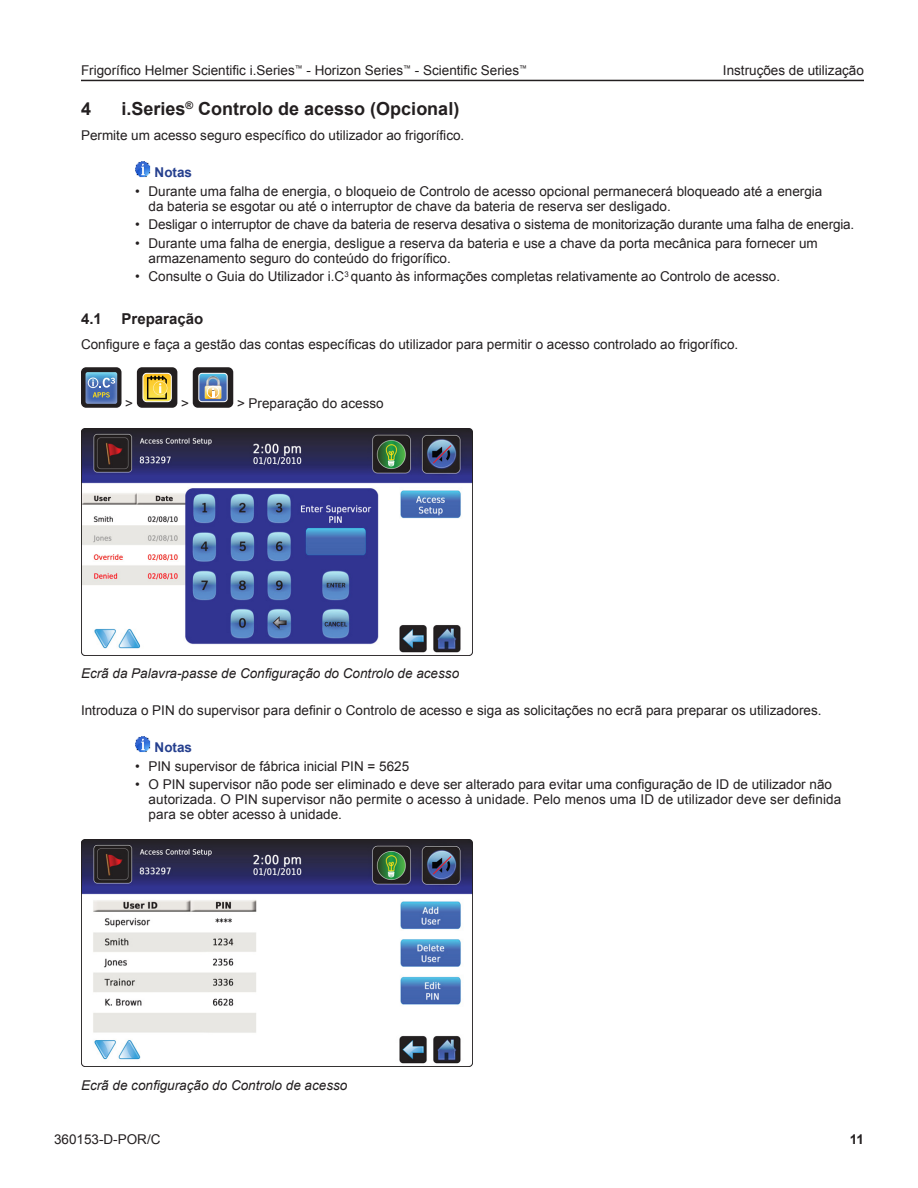
<style>
.page{position:relative;width:918px;height:1188px;background:#fff}
.page>*{position:absolute;margin:0;border:0;box-sizing:border-box;transform-origin:0 0}
.Title_1{font:700 18px "Arial";color:#231f20}
.Title_2{font:700 15px "Arial";color:#231f20}
.Body{font:13.5px/15px "Arial";color:#231f20}
.Body-2{font:italic 13.5px "Arial";color:#231f20}
.Note{font:700 13.5px "Arial";color:#253f8e}
.t1{font:700 13.5px "Arial";color:#231f20}
</style>
<div class="page">
<img style="left:135px;top:161px;width:16px;height:16px">
<div style="left:81px;top:367px;width:41px;height:41px;background:#231f20;border-radius:5px"></div>
<svg style="left:86px;top:372px;width:31px;height:32px"></svg>
<div style="left:137px;top:367px;width:40px;height:41px;background:#231f20;border-radius:5px"></div>
<svg style="left:143px;top:373px;width:28px;height:29px"></svg>
<svg style="left:193px;top:367px;width:40px;height:41px"></svg>
<svg style="left:199px;top:373px;width:28px;height:29px"></svg>
<img style="left:81px;top:428px;width:391px;height:227px">
<img style="left:135px;top:736px;width:16px;height:16px">
<img style="left:81px;top:839px;width:392px;height:228px">
<hr style="left:81px;top:80px;width:783px;height:1px;background:#231f20">
<p class="Body" style="left:81px;top:63px;width:447px">Frigorífico Helmer Scientific i.Series<sup>™</sup> - Horizon Series<sup>™</sup> - Scientific Series<sup>™</sup></p>
<p class="Body" style="left:723px;top:63px;width:143px">Instruções de utilização</p>
<p class="Title_1" style="left:81px;top:97px;width:12px">4</p>
<p class="Title_1" style="left:122px;top:97px;width:339px">i.Series<sup>®</sup> Controlo de acesso (Opcional)</p>
<p class="Body" style="left:81px;top:128px;width:385px">Permite um acesso seguro específico do utilizador ao frigorífico.</p>
<p class="Note" style="left:155px;top:163px;width:39px">Notas</p>
<p class="Body" style="left:148px;top:184px;width:675px;text-indent:-14px">• Durante uma falha de energia, o bloqueio de Controlo de acesso opcional permanecerá bloqueado até a energia da bateria se esgotar ou até o interruptor de chave da bateria de reserva ser desligado.</p>
<p class="Body" style="left:135px;top:217px;width:721px">• Desligar o interruptor de chave da bateria de reserva desativa o sistema de monitorização durante uma falha de energia.</p>
<p class="Body" style="left:148px;top:236px;width:671px;text-indent:-14px">• Durante uma falha de energia, desligue a reserva da bateria e use a chave da porta mecânica para fornecer um armazenamento seguro do conteúdo do frigorífico.</p>
<p class="Body" style="left:135px;top:269px;width:647px">• Consulte o Guia do Utilizador i.C<sup>3</sup> quanto às informações completas relativamente ao Controlo de acesso.</p>
<p class="Title_2" style="left:81px;top:309px;width:22px">4.1</p>
<p class="Title_2" style="left:122px;top:309px;width:83px">Preparação</p>
<p class="Body" style="left:81px;top:337px;width:659px">Configure e faça a gestão das contas específicas do utilizador para permitir o acesso controlado ao frigorífico.</p>
<p class="Body" style="left:125px;top:396px;width:9px">&gt;</p>
<p class="Body" style="left:181px;top:396px;width:9px">&gt;</p>
<p class="Body" style="left:237px;top:396px;width:148px">&gt; Preparação do acesso</p>
<p class="Body-2" style="left:81px;top:665px;width:380px">Ecrã da Palavra-passe de Configuração do Controlo de acesso</p>
<p class="Body" style="left:81px;top:703px;width:742px">Introduza o PIN do supervisor para definir o Controlo de acesso e siga as solicitações no ecrã para preparar os utilizadores.</p>
<p class="Note" style="left:155px;top:738px;width:39px">Notas</p>
<p class="Body" style="left:135px;top:759px;width:276px">• PIN supervisor de fábrica inicial PIN = 5625</p>
<p class="Body" style="left:148px;top:777px;width:694px;text-indent:-14px">• O PIN supervisor não pode ser eliminado e deve ser alterado para evitar uma configuração de ID de utilizador não autorizada. O PIN supervisor não permite o acesso à unidade. Pelo menos uma ID de utilizador deve ser definida para se obter acesso à unidade.</p>
<p class="Body-2" style="left:81px;top:1076px;width:268px">Ecrã de configuração do Controlo de acesso</p>
<p class="Body" style="left:54px;top:1132px;width:108px">360153-D-POR/C</p>
<p class="t1" style="left:850px;top:1130px;width:16px">11</p>
</div>
